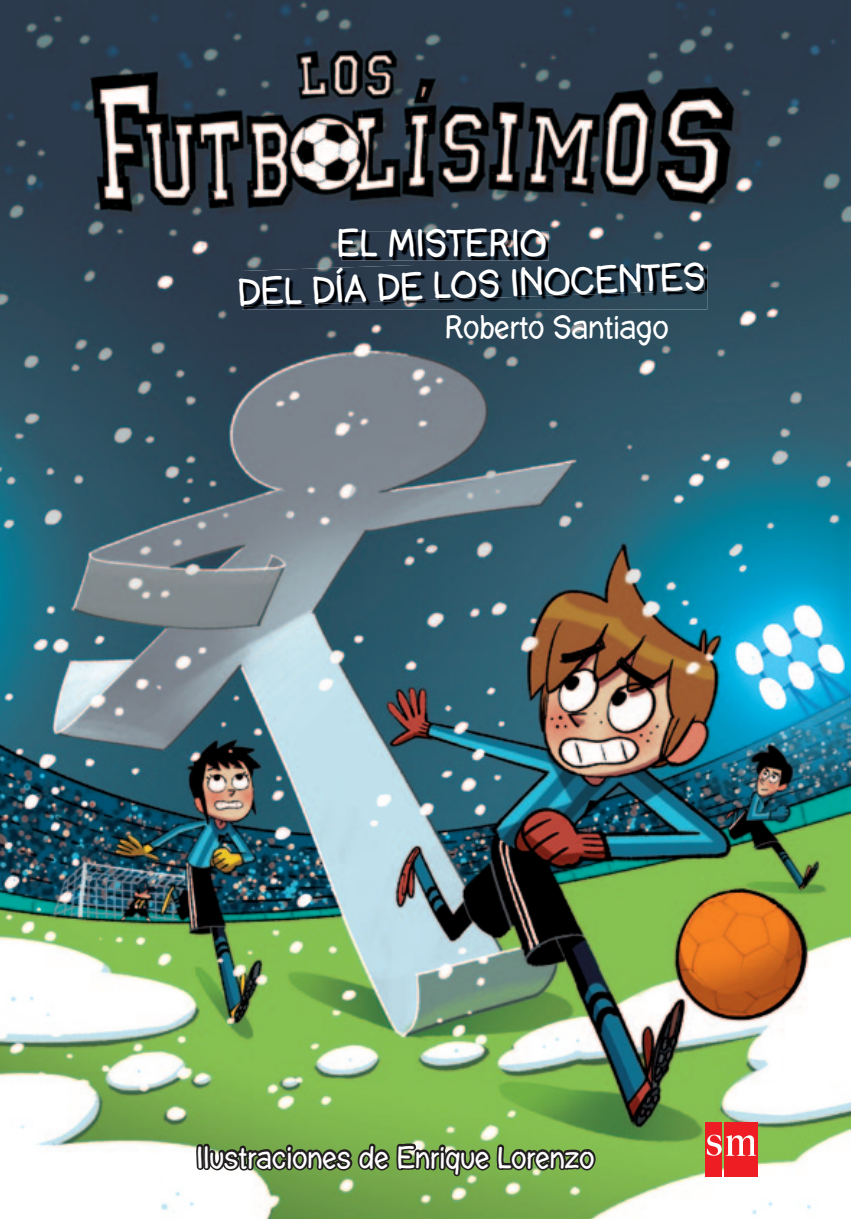
<style>
.page{position:relative;width:851px;height:1219px;background:#fff}
.page>*{position:absolute;margin:0;border:0;box-sizing:border-box;transform-origin:0 0}
.t1{font:36.2px "Layout OT";color:#fff}
.t2{font:30.6px "Layout OT";color:#fff}
.t3{font:29px "Layout OT";color:#fff}
</style>
<div class="page">
<img style="left:0;top:0;width:850px;height:1219px">
<svg style="left:196px;top:1143px;width:194px;height:28px;background:#455434"></svg>
<svg style="left:396px;top:1143px;width:94px;height:33px;background:#4f633a"></svg>
<svg style="left:496px;top:1144px;width:99px;height:26px;background:#455631"></svg>
<img style="left:242px;top:265px;width:465px;height:45px">
<img style="left:242px;top:265px;width:462px;height:41px">
<img style="left:342px;top:232px;width:206px;height:29px">
<div style="left:724px;top:1122px;width:33px;height:55px;background:#ee1d23"></div>
<div style="left:705px;top:1122px;width:17px;height:55px;background:#ee1d23"></div>
<svg style="left:706px;top:1134px;width:50px;height:22px"></svg>
<p class="t1" style="left:336px;top:221px;width:212px">EL MISTERIO</p>
<p class="t1" style="left:236px;top:270px;width:470px;rotate:-2deg">DEL DÍA DE LOS INOCENTES</p>
<p class="t2" style="left:444px;top:308px;width:225px">Roberto Santiago</p>
<p class="t3" style="left:196px;top:1139px;width:399px">Ilustraciones de Enrique Lorenzo</p>
</div>
